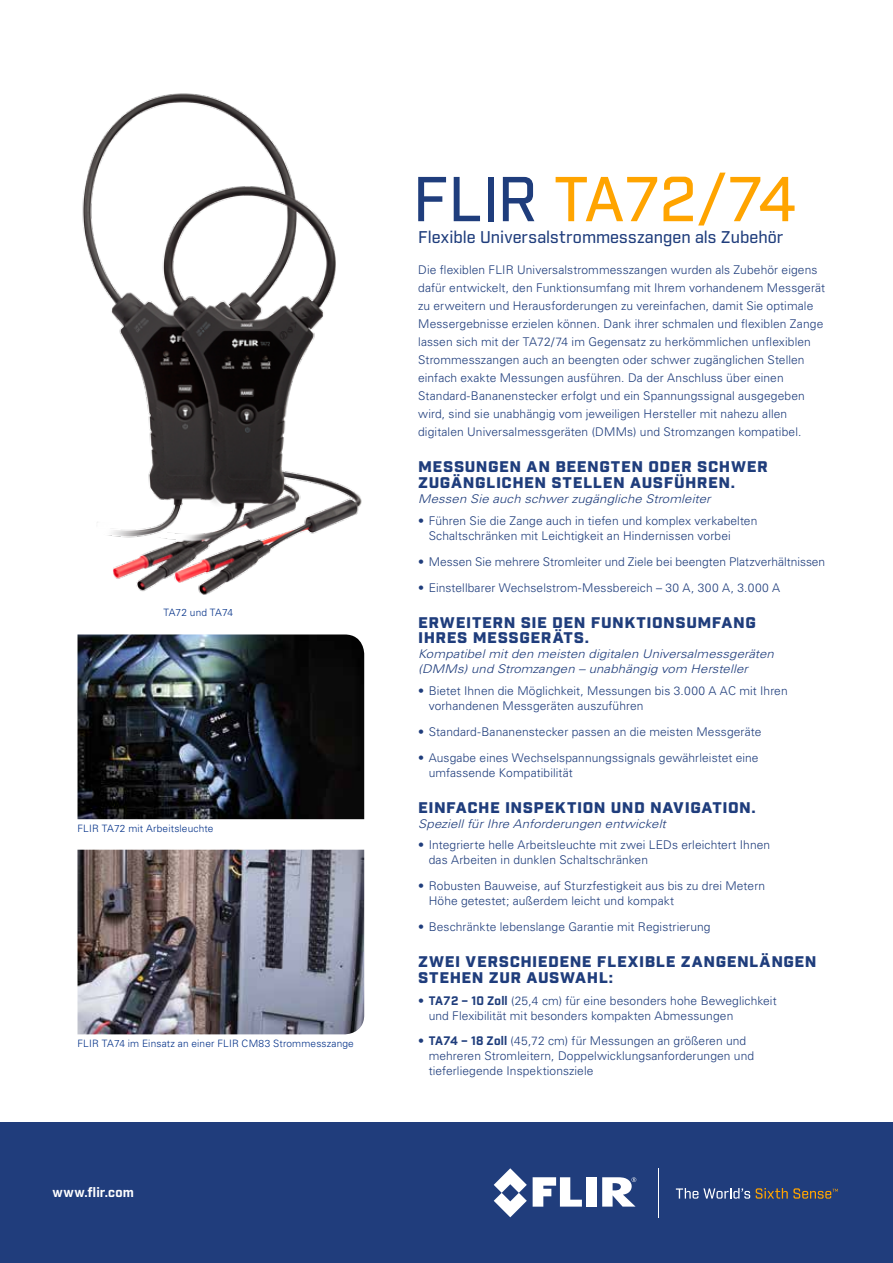
<style>
.page{position:relative;width:893px;height:1263px;background:#fff}
.page>*{position:absolute;margin:0;border:0;box-sizing:border-box;transform-origin:0 0}
.t1{font:500 61.5px "Industry";color:#ffa400}
.t2{font:500 16.5px "Industry";color:#1f3d7c}
.t3{font:900 15px/15.8px "Industry";letter-spacing:.03em;color:#1f3d7c;scale:1.1 1}
.t4{font:700 13.2px "Industry";letter-spacing:.015em;color:#fff}
.t5{font:300 12px/18px "Univers LT Std";letter-spacing:.01em;color:#1f3d7c}
.t6{font:italic 300 12px/15px "Univers LT Std";letter-spacing:.01em;color:#1f3d7c;scale:1.1 1}
.t7{font:300 10.2px "Univers LT Std";letter-spacing:.015em;color:#002f87}
.s1{color:#1f3d7c}
.s2{font-family:"Industry";font-weight:700}
</style>
<div class="page">
<img style="left:78px;top:634px;width:286px;height:185px">
<img style="left:78px;top:850px;width:286px;height:184px">
<img style="left:82px;top:93px;width:280px;height:502px">
<div style="left:0;top:1123px;width:893px;height:140px;background:#203d7c"></div>
<svg style="left:533px;top:1177px;width:49px;height:30px"></svg>
<div style="left:587px;top:1177px;width:10px;height:29px;background:#fff"></div>
<svg style="left:494px;top:1168px;width:33px;height:49px"></svg>
<svg style="left:602px;top:1177px;width:34px;height:29px"></svg>
<svg style="left:676px;top:1188px;width:74px;height:10px"></svg>
<svg style="left:756px;top:1188px;width:82px;height:10px"></svg>
<hr style="left:658px;top:1168px;width:1px;height:49px;background:#fff">
<p class="t7" style="left:163px;top:606px;width:71px">TA72 und TA74</p>
<p class="t7" style="left:78px;top:822px;width:137px">FLIR TA72 mit Arbeitsleuchte</p>
<p class="t7" style="left:78px;top:1038px;width:278px">FLIR TA74 im Einsatz an einer FLIR CM83 Strommesszange</p>
<p class="t4" style="left:53px;top:1184px;width:83px">www.flir.com</p>
<h1 class="t1" style="left:413px;top:162px;width:385px"><span class="s1">FLIR</span> TA72/74</h1>
<h2 class="t2" style="left:418px;top:227px;width:367px">Flexible Universalstrommesszangen als Zubehör</h2>
<p class="t5" style="left:418px;top:261px;width:409px">Die flexiblen FLIR Universalstrommesszangen wurden als Zubehör eigens dafür entwickelt, den Funktionsumfang mit Ihrem vorhandenem Messgerät zu erweitern und Herausforderungen zu vereinfachen, damit Sie optimale Messergebnisse erzielen können. Dank ihrer schmalen und flexiblen Zange lassen sich mit der TA72/74 im Gegensatz zu herkömmlichen unflexiblen Strommesszangen auch an beengten oder schwer zugänglichen Stellen einfach exakte Messungen ausführen. Da der Anschluss über einen Standard-Bananenstecker erfolgt und ein Spannungssignal ausgegeben wird, sind sie unabhängig vom jeweiligen Hersteller mit nahezu allen digitalen Universalmessgeräten (DMMs) und Stromzangen kompatibel.</p>
<p class="t3" style="left:418px;top:460px;width:319px">MESSUNGEN AN BEENGTEN ODER SCHWER<br>ZUGÄNGLICHEN STELLEN AUSFÜHREN.</p>
<p class="t6" style="left:418px;top:492px;width:267px">Messen Sie auch schwer zugängliche Stromleiter</p>
<p class="t5" style="left:429px;top:513px;width:330px;line-height:15px;text-indent:-10px">• Führen Sie die Zange auch in tiefen und komplex verkabelten<br>Schaltschränken mit Leichtigkeit an Hindernissen vorbei</p>
<p class="t5" style="left:418px;top:552px;width:409px">• Messen Sie mehrere Stromleiter und Ziele bei beengten Platzverhältnissen</p>
<p class="t5" style="left:418px;top:578px;width:364px">• Einstellbarer Wechselstrom-Messbereich – 30 A, 300 A, 3.000 A</p>
<p class="t3" style="left:418px;top:615px;width:309px">ERWEITERN SIE DEN FUNKTIONSUMFANG<br>IHRES MESSGERÄTS.</p>
<p class="t6" style="left:418px;top:647px;width:325px">Kompatibel mit den meisten digitalen Universalmessgeräten (DMMs) und Stromzangen – unabhängig vom Hersteller</p>
<p class="t5" style="left:429px;top:683px;width:361px;line-height:15px;text-indent:-10px">• Bietet Ihnen die Möglichkeit, Messungen bis 3.000 A AC mit Ihren vorhandenen Messgeräten auszuführen</p>
<p class="t5" style="left:418px;top:723px;width:345px">• Standard-Bananenstecker passen an die meisten Messgeräte</p>
<p class="t5" style="left:429px;top:750px;width:331px;line-height:15px;text-indent:-10px">• Ausgabe eines Wechselspannungssignals gewährleistet eine umfassende Kompatibilität</p>
<p class="t3" style="left:418px;top:800px;width:308px">EINFACHE INSPEKTION UND NAVIGATION.</p>
<p class="t6" style="left:418px;top:816px;width:227px">Speziell für Ihre Anforderungen entwickelt</p>
<p class="t5" style="left:429px;top:838px;width:343px;line-height:15px;text-indent:-10px">• Integrierte helle Arbeitsleuchte mit zwei LEDs erleichtert Ihnen das Arbeiten in dunklen Schaltschränken</p>
<p class="t5" style="left:429px;top:878px;width:338px;line-height:15px;text-indent:-10px">• Robusten Bauweise, auf Sturzfestigkeit aus bis zu drei Metern<br>Höhe getestet; außerdem leicht und kompakt</p>
<p class="t5" style="left:418px;top:918px;width:294px">• Beschränkte lebenslange Garantie mit Registrierung</p>
<p class="t3" style="left:418px;top:955px;width:364px">ZWEI VERSCHIEDENE FLEXIBLE ZANGENLÄNGEN<br>STEHEN ZUR AUSWAHL:</p>
<p class="t5" style="left:429px;top:993px;width:350px;line-height:15px;text-indent:-10px">• <span class="s2">TA72 – 10 Zoll</span> (25,4 cm) für eine besonders hohe Beweglichkeit und Flexibilität mit besonders kompakten Abmessungen</p>
<p class="t5" style="left:429px;top:1034px;width:327px;line-height:15px;text-indent:-10px">• <span class="s2">TA74 – 18 Zoll</span> (45,72 cm) für Messungen an größeren und mehreren Stromleitern, Doppelwicklungsanforderungen und tieferliegende Inspektionsziele</p>
</div>
